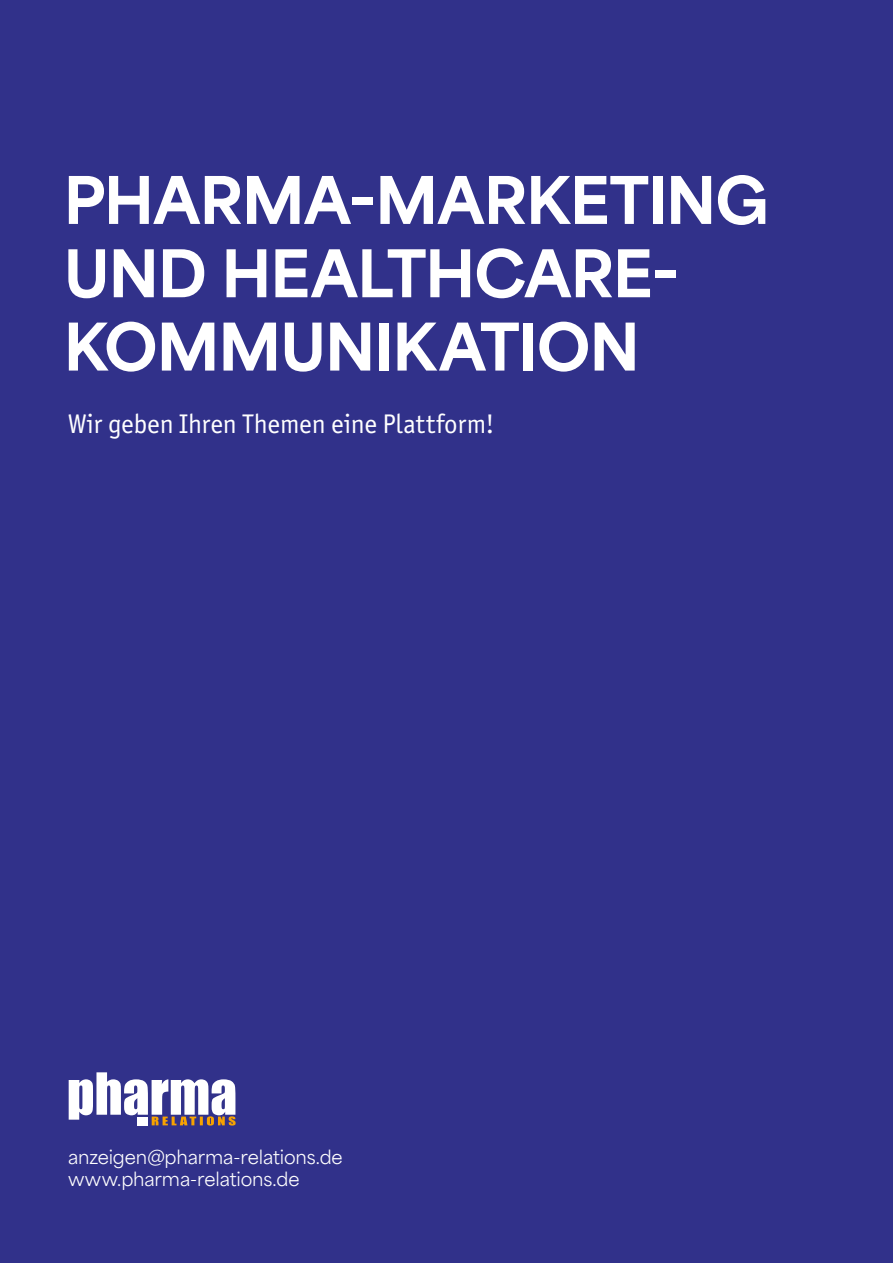
<style>
.page{position:relative;width:893px;height:1263px;background:#31318a}
.page>*{position:absolute;margin:0;border:0;box-sizing:border-box;transform-origin:0 0}
.t1{font:800 61.5px/73.3px "Area Normal";letter-spacing:-.015em;color:#fff}
.t2{font:27px "Officina Sans ITC Pro";letter-spacing:-.005em;color:#fff}
.t3{font:18px/21.6px "Area Normal";letter-spacing:-.01em;color:#fff}
</style>
<div class="page">
<svg style="left:69px;top:1072px;width:167px;height:53px"></svg>
<div style="left:138px;top:1117px;width:10px;height:8px;background:#fff"></div>
<h1 class="t1" style="left:64px;top:157px;width:707px">PHARMA-MARKETING<br>UND HEALTHCARE-<br>KOMMUNIKATION</h1>
<h2 class="t2" style="left:68px;top:408px;width:428px">Wir geben Ihren Themen eine Plattform!</h2>
<p class="t3" style="left:68px;top:1144px;width:276px">anzeigen@pharma-relations.de www.pharma-relations.de</p>
</div>
